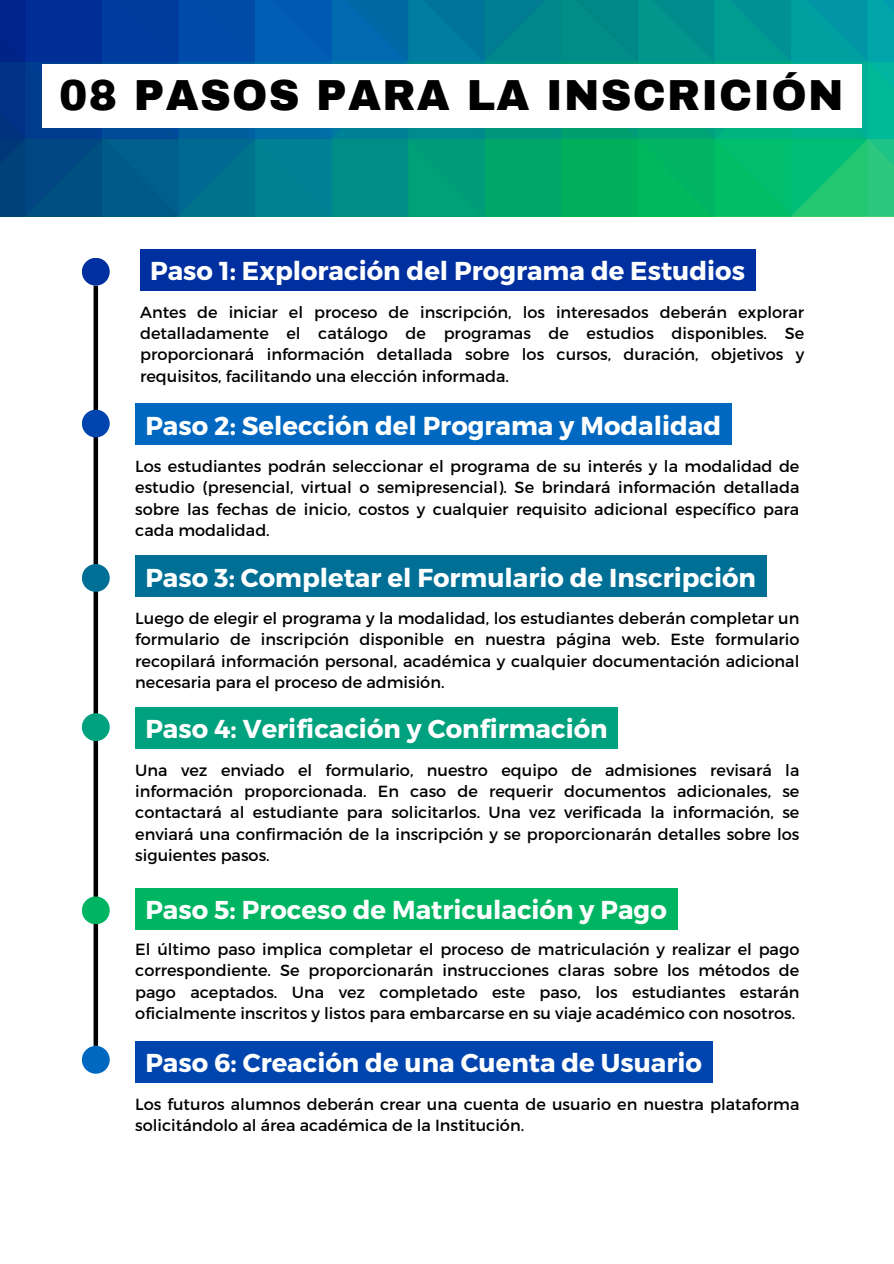
<style>
.page{position:relative;width:894px;height:1264px;background:#fff}
.page>*{position:absolute;margin:0;border:0;box-sizing:border-box;transform-origin:0 0}
.t1{font:900 42.45px "Archivo";letter-spacing:.03em;color:#000}
.t2{font:700 25.8px "Montserrat";color:#fff}
.t3{font:16.05px/21.3px "Montserrat";color:#000;text-align:justify}
</style>
<div class="page">
<div style="left:93px;top:286px;width:5px;height:759px;background:#000"></div>
<div style="left:82px;top:258px;width:28px;height:27px;background:#00309f;border-radius:50%"></div>
<div style="left:82px;top:409px;width:28px;height:28px;background:#0045ad;border-radius:50%"></div>
<div style="left:140px;top:249px;width:615px;height:42px;background:#00309f"></div>
<div style="left:135px;top:1040px;width:577px;height:42px;background:#0045ad"></div>
<div style="left:135px;top:403px;width:596px;height:42px;background:#0068c1"></div>
<img style="left:0;top:0;width:893px;height:216px">
<div style="left:42px;top:64px;width:819px;height:63px;background:#fff"></div>
<div style="left:82px;top:1045px;width:28px;height:28px;background:#0068c1;border-radius:50%"></div>
<div style="left:82px;top:564px;width:28px;height:28px;background:#006f95;border-radius:50%"></div>
<div style="left:82px;top:713px;width:28px;height:28px;background:#00a17e;border-radius:50%"></div>
<div style="left:82px;top:896px;width:28px;height:28px;background:#00b562;border-radius:50%"></div>
<div style="left:135px;top:555px;width:631px;height:42px;background:#006f95"></div>
<div style="left:135px;top:707px;width:482px;height:41px;background:#00a17e"></div>
<div style="left:135px;top:887px;width:542px;height:42px;background:#00b562"></div>
<p class="t1" style="left:59px;top:73px;width:785px">08 PASOS PARA LA INSCRICIÓN</p>
<p class="t2" style="left:150px;top:254px;width:596px">Paso 1: Exploración del Programa de Estudios</p>
<h2 class="t3" style="left:140px;top:300px;width:665px">Antes de iniciar el proceso de inscripción, los interesados deberán explorar detalladamente el catálogo de programas de estudios disponibles. Se proporcionará información detallada sobre los cursos, duración, objetivos y requisitos, facilitando una elección informada.</h2>
<p class="t2" style="left:145px;top:409px;width:577px">Paso 2: Selección del Programa y Modalidad</p>
<h2 class="t3" style="left:135px;top:455px;width:665px">Los estudiantes podrán seleccionar el programa de su interés y la modalidad de estudio (presencial, virtual o semipresencial). Se brindará información detallada sobre las fechas de inicio, costos y cualquier requisito adicional específico para cada modalidad.</h2>
<h2 class="t2" style="left:145px;top:560px;width:612px">Paso 3: Completar el Formulario de Inscripción</h2>
<p class="t3" style="left:135px;top:606px;width:665px">Luego de elegir el programa y la modalidad, los estudiantes deberán completar un formulario de inscripción disponible en nuestra página web. Este formulario recopilará información personal, académica y cualquier documentación adicional necesaria para el proceso de admisión.</p>
<h2 class="t2" style="left:145px;top:712px;width:463px">Paso 4: Verificación y Confirmación</h2>
<p class="t3" style="left:135px;top:758px;width:665px">Una vez enviado el formulario, nuestro equipo de admisiones revisará la información proporcionada. En caso de requerir documentos adicionales, se contactará al estudiante para solicitarlos. Una vez verificada la información, se enviará una confirmación de la inscripción y se proporcionarán detalles sobre los siguientes pasos.</p>
<h2 class="t2" style="left:145px;top:893px;width:523px">Paso 5: Proceso de Matriculación y Pago</h2>
<p class="t3" style="left:135px;top:937px;width:665px">El último paso implica completar el proceso de matriculación y realizar el pago correspondiente. Se proporcionarán instrucciones claras sobre los métodos de pago aceptados. Una vez completado este paso, los estudiantes estarán oficialmente inscritos y listos para embarcarse en su viaje académico con nosotros.</p>
<h1 class="t2" style="left:145px;top:1046px;width:558px">Paso 6: Creación de una Cuenta de Usuario</h1>
<p class="t3" style="left:135px;top:1092px;width:665px">Los futuros alumnos deberán crear una cuenta de usuario en nuestra plataforma solicitándolo al área académica de la Institución.</p>
</div>
